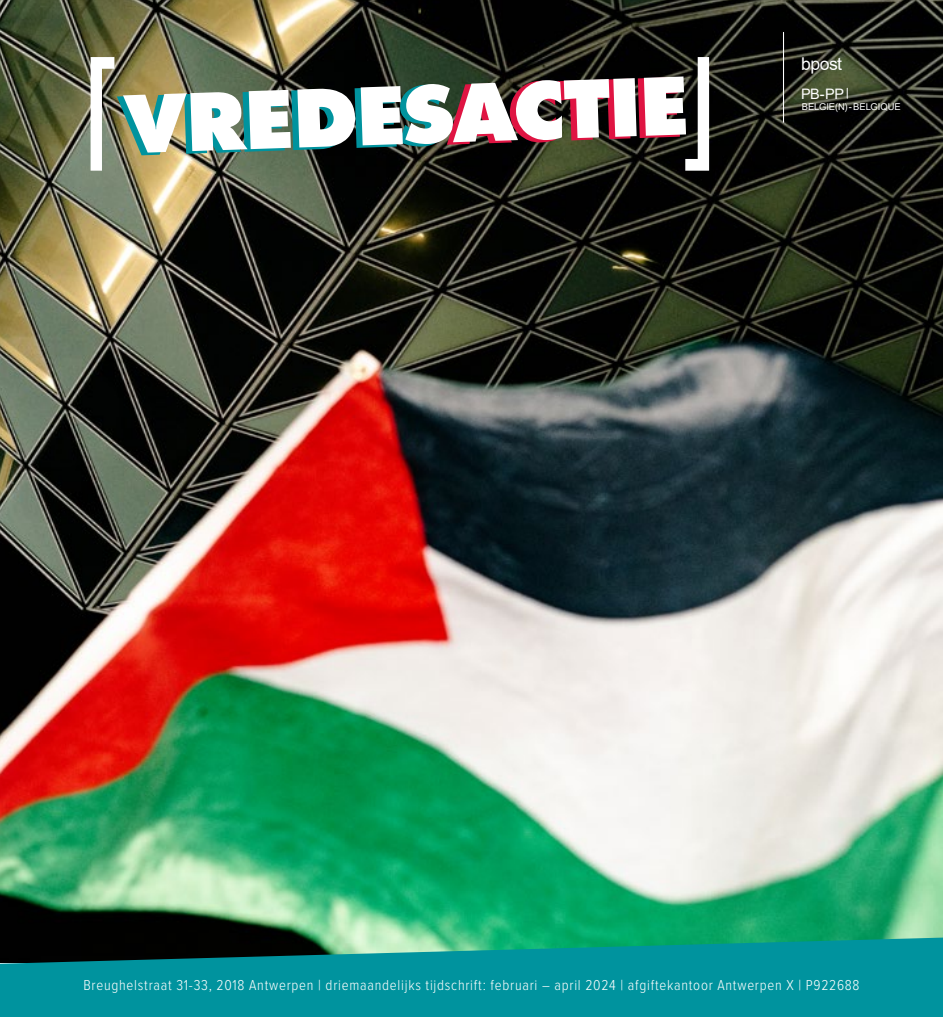
<style>
.page{position:relative;width:943px;height:1017px;background:#fff}
.page>*{position:absolute;margin:0;border:0;box-sizing:border-box;transform-origin:0 0}
.t1{font:17.68px "Arial";letter-spacing:-.03em;color:#fff}
.t2{font:300 14.88px "Proxima Nova Cond";letter-spacing:.05em;color:#fff}
.t3{font:14.53px "Arial";color:#fff}
.t4{font:9.45px "Arial";letter-spacing:-.005em;color:#fff}
</style>
<div class="page">
<img style="left:0;top:0;width:943px;height:938px">
<svg style="left:0;top:938px;width:943px;height:79px;background:#05898e"></svg>
<svg style="left:773px;top:20px;width:137px;height:107px;background:#23261d"></svg>
<svg style="left:91px;top:57px;width:618px;height:114px"></svg>
<p class="t1" style="left:801px;top:52px;width:43px">bpost</p>
<p class="t3" style="left:801px;top:84px;width:65px">PB-PP B-</p>
<p class="t4" style="left:801px;top:101px;width:100px">BELGIE(N)-BELGIQUE</p>
<p class="t2" style="left:83px;top:974px;width:777px">Breughelstraat 31-33, 2018 Antwerpen | driemaandelijks tijdschrift: februari – april 2024 | afgiftekantoor Antwerpen X | P922688</p>
</div>
